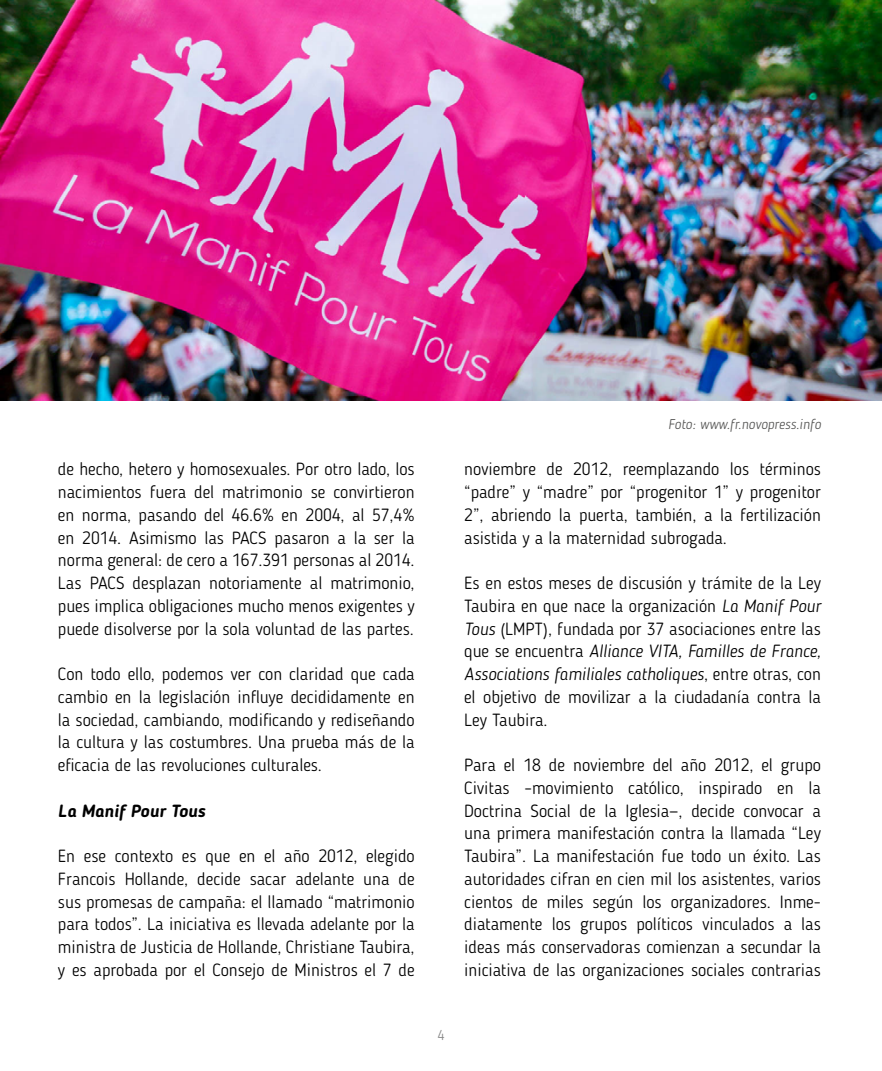
<style>
.page{position:relative;width:882px;height:1071px;background:#fff}
.page>*{position:absolute;margin:0;border:0;box-sizing:border-box;transform-origin:0 0}
.t1{font:300 17.5px/22.8px "Blogger Sans";color:#000;text-align:justify}
.t2{font:italic 700 17.5px "Blogger Sans";color:#000}
.t3{font:italic 300 14px "Blogger Sans";color:#575756}
.t4{font:300 14px "Blogger Sans";color:#878787}
.s1{font-style:italic}
</style>
<div class="page">
<img style="left:0;top:0;width:882px;height:400px">
<p class="t1" style="left:58px;top:458px;width:358px">de hecho, hetero y homosexuales. Por otro lado, los nacimientos fuera del matrimonio se convirtieron en norma, pasando del 46.6% en 2004, al 57,4% en 2014. Asimismo las PACS pasaron a la ser la norma general: de cero a 167.391 personas al 2014.<br>Las PACS desplazan notoriamente al matrimonio, pues implica obligaciones mucho menos exigentes y puede disolverse por la sola voluntad de las partes.</p>
<p class="t1" style="left:58px;top:663px;width:358px">Con todo ello, podemos ver con claridad que cada cambio en la legislación influye decididamente en la sociedad, cambiando, modificando y rediseñando la cultura y las costumbres. Una prueba más de la eficacia de las revoluciones culturales.</p>
<p class="t2" style="left:58px;top:800px;width:149px">La Manif Pour Tous</p>
<p class="t1" style="left:58px;top:845px;width:358px">En ese contexto es que en el año 2012, elegido Francois Hollande, decide sacar adelante una de sus promesas de campaña: el llamado “matrimonio para todos”. La iniciativa es llevada adelante por la ministra de Justicia de Hollande, Christiane Taubira, y es aprobada por el Consejo de Ministros el 7 de</p>
<p class="t4" style="left:438px;top:1027px;width:8px">4</p>
<p class="t3" style="left:668px;top:415px;width:154px">Foto: www.fr.novopress.info</p>
<p class="t1" style="left:464px;top:458px;width:358px">noviembre de 2012, reemplazando los términos “padre” y “madre” por “progenitor 1” y progenitor 2”, abriendo la puerta, también, a la fertilización asistida y a la maternidad subrogada.</p>
<p class="t1" style="left:464px;top:572px;width:358px">Es en estos meses de discusión y trámite de la Ley Taubira en que nace la organización <span class="s1">La Manif Pour Tous</span> (LMPT), fundada por 37 asociaciones entre las que se encuentra <span class="s1">Alliance VITA, Familles de France, Associations familiales catholiques</span>, entre otras, con el objetivo de movilizar a la ciudadanía contra la Ley Taubira.</p>
<p class="t1" style="left:464px;top:754px;width:358px">Para el 18 de noviembre del año 2012, el grupo Civitas –movimiento católico, inspirado en la Doctrina Social de la Iglesia—, decide convocar a una primera manifestación contra la llamada “Ley Taubira”. La manifestación fue todo un éxito. Las autoridades cifran en cien mil los asistentes, varios cientos de miles según los organizadores. Inme&shy;diatamente los grupos políticos vinculados a las ideas más conservadoras comienzan a secundar la iniciativa de las organizaciones sociales contrarias</p>
</div>
